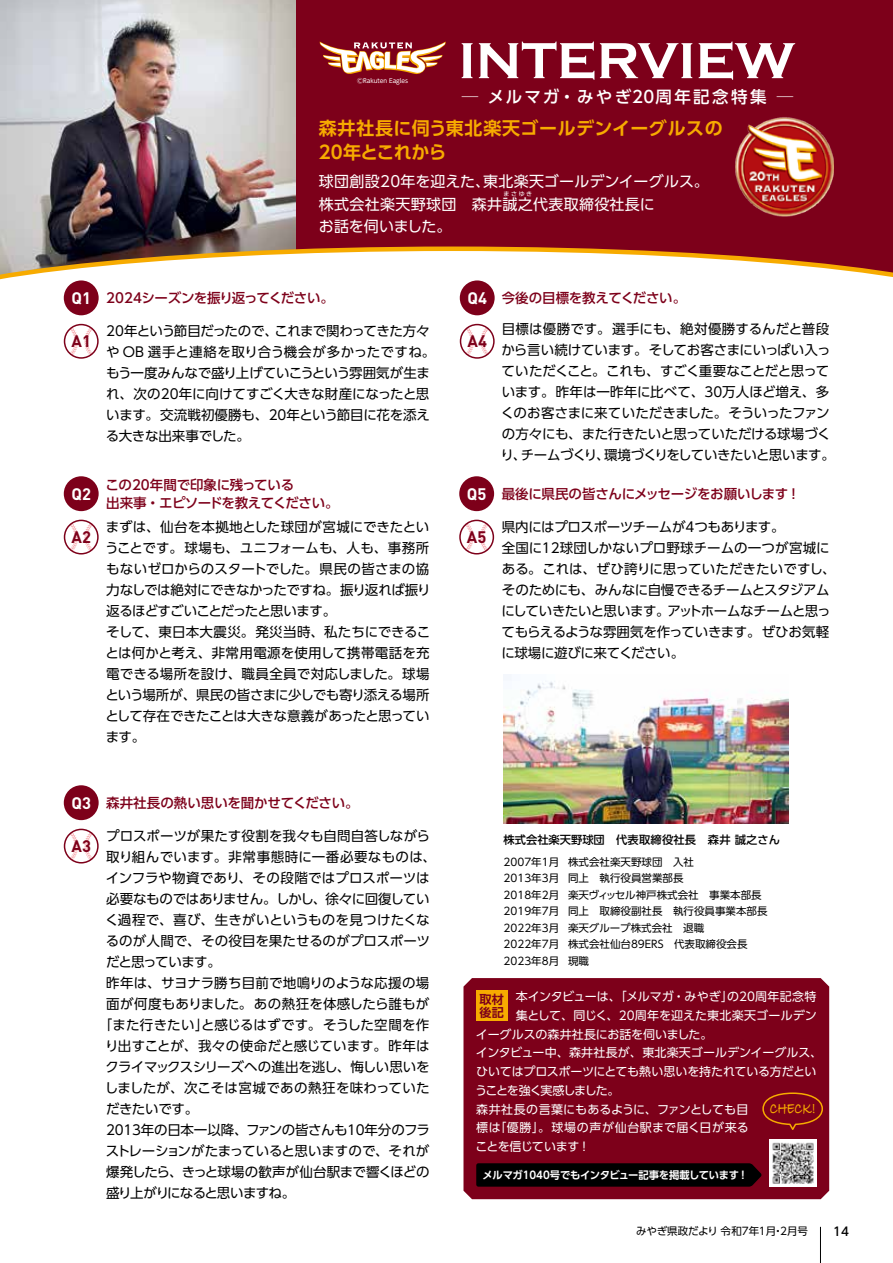
<style>
.page{position:relative;width:893px;height:1263px;background:#fff}
.page>*{position:absolute;margin:0;border:0;box-sizing:border-box;transform-origin:0 0}
.t1{font:700 18px/24px "UD Shin Go Pro De";letter-spacing:.02em;color:#f7ab00}
.t2{font:500 16.5px "UD Shin Go Pro";letter-spacing:.14em;color:#fff}
.t3{font:700 16.5px "DIN Pro";color:#fff}
.t4{font:700 16.5px "DIN Pro";color:#7d001a}
.t5{font:700 16.5px "Bradley Hand ITCTT";color:#f7ab00;scale:.75 1}
.t6{font:15px/22.5px "UD Shin Go Pro";letter-spacing:.02em;color:#fff}
.t7{font:15px "UD Shin Go Pro";letter-spacing:-.005em;color:#fff}
.t8{font:13.5px/21px "UD Shin Go Pro";letter-spacing:-.015em;color:#000}
.t9{font:500 13.5px "UD Shin Go Pro";letter-spacing:-.025em;color:#7d001a}
.t10{font:13.5px "UD Shin Go Pro";letter-spacing:.005em;color:#000}
.t11{font:13.5px "UD Shin Go Pro";letter-spacing:.015em;color:#000}
.t12{font:13.5px "UD Shin Go Pro";letter-spacing:-.04em;color:#000}
.t13{font:13.5px "UD Shin Go Pro";letter-spacing:-.035em;color:#000}
.t14{font:13.5px "UD Shin Go Pro";letter-spacing:.025em;color:#000}
.t15{font:13.5px "UD Shin Go Pro";letter-spacing:.01em;color:#000}
.t16{font:13.5px "UD Shin Go Pro";letter-spacing:.02em;color:#000}
.t17{font:500 13.5px "UD Shin Go Pro";letter-spacing:-.045em;color:#7d001a}
.t18{font:13.5px "UD Shin Go Pro";letter-spacing:-.045em;color:#000}
.t19{font:13.5px "UD Shin Go Pro";letter-spacing:-.05em;color:#000}
.t20{font:13.5px "UD Shin Go Pro";letter-spacing:-.07em;color:#000}
.t21{font:700 12.15px/13.5px "UD Shin Go Pro De";color:#7d001a}
.t22{font:12px "UD Shin Go Pro";letter-spacing:-.005em;color:#fff}
.t23{font:12px "UD Shin Go Pro";letter-spacing:.05em;color:#fff}
.t24{font:12px "UD Shin Go Pro";letter-spacing:-.095em;color:#fff}
.t25{font:12px/18.8px "UD Shin Go Pro";letter-spacing:-.025em;color:#fff}
.t26{font:500 12px "UD Shin Go Pro";color:#000}
.t27{font:500 11.25px "UD Shin Go Pro";color:#000}
.t28{font:10.5px/16.5px "UD Shin Go Pro";color:#000;text-align:justify}
.t29{font:700 10.5px "UD Shin Go Pro De";letter-spacing:-.015em;color:#fff}
.t30{font:6px "UD Shin Go Pro";letter-spacing:-.01em;color:#fff}
</style>
<div class="page">
<div style="left:0;top:0;width:893px;height:276px;background:#7d001a"></div>
<img style="left:0;top:0;width:296px;height:246px">
<svg style="left:0;top:246px;width:893px;height:84px"></svg>
<div style="left:463px;top:978px;width:366px;height:221px;background:#7d001a"></div>
<div style="left:64px;top:280px;width:35px;height:35px;background:#7d001a;border-radius:50%"></div>
<div style="left:64px;top:324px;width:35px;height:35px;background:#fff;border-radius:50%"></div>
<svg style="left:70px;top:327px;width:8px;height:28px"></svg>
<svg style="left:84px;top:328px;width:9px;height:28px"></svg>
<div style="left:64px;top:324px;width:35px;height:35px;border:2px solid #7d001a;border-radius:50%"></div>
<div style="left:64px;top:476px;width:35px;height:35px;background:#7d001a;border-radius:50%"></div>
<svg style="left:70px;top:523px;width:8px;height:28px"></svg>
<svg style="left:84px;top:524px;width:9px;height:28px"></svg>
<div style="left:64px;top:520px;width:35px;height:34px;border:2px solid #7d001a;border-radius:50%"></div>
<div style="left:64px;top:785px;width:35px;height:35px;background:#7d001a;border-radius:50%"></div>
<svg style="left:70px;top:832px;width:8px;height:28px"></svg>
<svg style="left:84px;top:833px;width:9px;height:28px"></svg>
<div style="left:64px;top:829px;width:35px;height:34px;border:2px solid #7d001a;border-radius:50%"></div>
<div style="left:460px;top:280px;width:35px;height:35px;background:#7d001a;border-radius:50%"></div>
<div style="left:460px;top:324px;width:35px;height:35px;background:#fff;border-radius:50%"></div>
<svg style="left:466px;top:327px;width:8px;height:28px"></svg>
<svg style="left:480px;top:328px;width:9px;height:28px"></svg>
<div style="left:460px;top:324px;width:35px;height:35px;border:2px solid #7d001a;border-radius:50%"></div>
<svg style="left:465px;top:523px;width:9px;height:28px"></svg>
<svg style="left:480px;top:524px;width:8px;height:28px"></svg>
<div style="left:459px;top:520px;width:35px;height:34px;border:2px solid #7d001a;border-radius:50%"></div>
<div style="left:459px;top:476px;width:35px;height:35px;background:#7d001a;border-radius:50%"></div>
<img style="left:736px;top:117px;width:97px;height:100px">
<svg style="left:762px;top:1092px;width:61px;height:38px;background:#881017"></svg>
<svg style="left:476px;top:1163px;width:286px;height:24px;background:#050001"></svg>
<img style="left:770px;top:1140px;width:46px;height:47px">
<div style="left:476px;top:990px;width:31px;height:31px;background:#f7ab00"></div>
<img style="left:504px;top:674px;width:284px;height:149px">
<svg style="left:462px;top:42px;width:333px;height:38px"></svg>
<svg style="left:320px;top:42px;width:126px;height:32px"></svg>
<hr style="left:820px;top:1227px;width:1px;height:36px;background:#000">
<p class="t30" style="left:357px;top:76px;width:52px">ⒸRakuten Eagles</p>
<p class="t2" style="left:462px;top:83px;width:18px">─</p>
<p class="t2" style="left:488px;top:83px;width:281px">メルマガ・みやぎ20周年記念特集</p>
<h1 class="t1" style="left:319px;top:116px;width:405px">森井社長に伺う東北楽天ゴールデンイーグルスの<br>20年とこれから</h1>
<p class="t6" style="left:483px;top:170px;width:227px">東北楽天ゴールデンイーグルス。</p>
<p class="t6" style="left:319px;top:170px;width:337px">球団創設20年を迎えた、<br>株式会社楽天野球団　森井誠之代表取締役社長に</p>
<p class="t30" style="left:503px;top:188px;width:30px">まさゆき</p>
<p class="t7" style="left:319px;top:214px;width:134px">お話を伺いました。</p>
<p class="t2" style="left:777px;top:83px;width:18px">─</p>
<p class="t3" style="left:71px;top:287px;width:21px">Q1</p>
<p class="t9" style="left:106px;top:287px;width:229px">2024シーズンを振り返ってください。</p>
<p class="t3" style="left:467px;top:287px;width:21px">Q4</p>
<p class="t9" style="left:502px;top:287px;width:186px">今後の目標を教えてください。</p>
<p class="t4" style="left:71px;top:330px;width:21px">A1</p>
<p class="t8" style="left:106px;top:320px;width:331px">20年という節目だったので、<br>や OB 選手と連絡を取り合う機会が多かったですね。もう一度みんなで盛り上げていこうという雰囲気が生まれ、次の20年に向けてすごく大きな財産になったと思います。交流戦初優勝も、20年という節目に花を添える大きな出来事でした。</p>
<p class="t12" style="left:275px;top:320px;width:156px">これまで関わってきた方々</p>
<p class="t4" style="left:467px;top:330px;width:21px">A4</p>
<p class="t11" style="left:502px;top:318px;width:329px">目標は優勝です。選手にも、絶対優勝するんだと普段</p>
<p class="t8" style="left:502px;top:339px;width:330px">から言い続けています。そしてお客さまにいっぱい入っ</p>
<p class="t12" style="left:502px;top:360px;width:329px">ていただくこと。これも、すごく重要なことだと思って</p>
<p class="t8" style="left:502px;top:381px;width:329px">います。昨年は一昨年に比べて、30万人ほど増え、多</p>
<p class="t8" style="left:501px;top:402px;width:330px">くのお客さまに来ていただきました。そういったファン</p>
<p class="t8" style="left:502px;top:423px;width:330px">の方々にも、また行きたいと思っていただける球場づく</p>
<p class="t18" style="left:604px;top:444px;width:232px">環境づくりをしていきたいと思います。</p>
<p class="t8" style="left:521px;top:444px;width:90px">チームづくり、</p>
<p class="t8" style="left:501px;top:444px;width:27px">り、</p>
<p class="t3" style="left:71px;top:482px;width:21px">Q2</p>
<p class="t4" style="left:71px;top:526px;width:21px">A2</p>
<p class="t9" style="left:106px;top:474px;width:190px">この20年間で印象に残っている</p>
<p class="t17" style="left:106px;top:492px;width:234px">出来事・エピソードを教えてください。</p>
<p class="t8" style="left:105px;top:515px;width:327px">まずは、仙台を本拠地とした球団が宮城にできたということです。球場も、ユニフォームも、人も、事務所もないゼロからのスタートでした。県民の皆さまの協力なしでは絶対にできなかったですね。振り返れば振り返るほどすごいことだったと思います。<br>そして、東日本大震災。発災当時、私たちにできることは何かと考え、非常用電源を使用して携帯電話を充電できる場所を設け、職員全員で対応しました。球場という場所が、県民の皆さまに少しでも寄り添える場所として存在できたことは大きな意義があったと思っています。</p>
<p class="t3" style="left:467px;top:482px;width:21px">Q5</p>
<p class="t4" style="left:467px;top:526px;width:21px">A5</p>
<p class="t9" style="left:502px;top:483px;width:300px">最後に県民の皆さんにメッセージをお願いします!</p>
<p class="t8" style="left:502px;top:515px;width:284px">県内にはプロスポーツチームが4つもあります。</p>
<p class="t8" style="left:502px;top:536px;width:329px">全国に12球団しかないプロ野球チームの一つが宮城に</p>
<p class="t10" style="left:502px;top:557px;width:335px">ある。これは、ぜひ誇りに思っていただきたいですし、</p>
<p class="t13" style="left:502px;top:578px;width:329px">そのためにも、みんなに自慢できるチームとスタジアム</p>
<p class="t19" style="left:667px;top:599px;width:165px">アットホームなチームと思っ</p>
<p class="t8" style="left:501px;top:599px;width:329px">にしていきたいと思います。<br>てもらえるような雰囲気を作っていきます。ぜひお気軽に球場に遊びに来てください。</p>
<p class="t3" style="left:71px;top:791px;width:21px">Q3</p>
<p class="t9" style="left:106px;top:792px;width:254px">森井社長の熱い思いを聞かせてください。</p>
<p class="t4" style="left:71px;top:835px;width:21px">A3</p>
<p class="t10" style="left:106px;top:824px;width:325px">プロスポーツが果たす役割を我々も自問自答しながら</p>
<p class="t14" style="left:106px;top:845px;width:331px">取り組んでいます。非常事態時に一番必要なものは、</p>
<p class="t15" style="left:106px;top:866px;width:325px">インフラや物資であり、その段階ではプロスポーツは</p>
<p class="t8" style="left:106px;top:887px;width:325px">必要なものではありません。しかし、徐々に回復してい</p>
<p class="t11" style="left:105px;top:908px;width:326px">く過程で、喜び、生きがいというものを見つけたくな</p>
<p class="t10" style="left:106px;top:929px;width:326px">るのが人間で、その役目を果たせるのがプロスポーツ</p>
<p class="t20" style="left:106px;top:950px;width:116px">だと思っています。</p>
<p class="t11" style="left:106px;top:971px;width:325px">昨年は、サヨナラ勝ち目前で地鳴りのような応援の場</p>
<p class="t16" style="left:106px;top:992px;width:325px">面が何度もありました。あの熱狂を体感したら誰もが</p>
<p class="t8" style="left:201px;top:1013px;width:230px">と感じるはずです。そうした空間を作</p>
<p class="t8" style="left:105px;top:1013px;width:327px;text-indent:-6px">「また行きたい」<br>り出すことが、我々の使命だと感じています。昨年はクライマックスシリーズヘの進出を逃し、悔しい思いをしましたが、次こそは宮城であの熱狂を味わっていただきたいです。<br>2013年の日本一以降、ファンの皆さんも10年分のフラストレーションがたまっていると思いますので、それが爆発したら、きっと球場の歓声が仙台駅まで響くほどの盛り上がりになると思いますね。</p>
<p class="t27" style="left:504px;top:830px;width:278px">株式会社楽天野球団　代表取締役社長　森井誠之さん</p>
<p class="t28" style="left:504px;top:853px;width:57px">2007年1月2013年3月2018年2月2019年7月2022年3月2022年7月2023年8月</p>
<p class="t28" style="left:568px;top:853px;width:201px;text-align:left">株式会社楽天野球団　入社<br>同上　執行役員営業部長<br>楽天ヴィッセル神戸株式会社　事業本部長同上　取締役副社長　執行役員事業本部長楽天グループ株式会社　退職<br>株式会社仙台89ERS　代表取締役会長<br>現職</p>
<p class="t22" style="left:516px;top:987px;width:302px">本インタビューは、「メルマガ・みやぎの」 20周年記念特</p>
<p class="t22" style="left:516px;top:1006px;width:303px">集として、同じく、20周年を迎えた東北楽天ゴールデン</p>
<p class="t22" style="left:476px;top:1024px;width:238px">イーグルスの森井社長にお話を伺いました。</p>
<p class="t22" style="left:476px;top:1043px;width:348px">インタビュー中、森井社長が、東北楽天ゴールデンイーグルス、</p>
<p class="t22" style="left:476px;top:1062px;width:342px">ひいてはプロスポーツにとても熱い思いを持たれている方だとい</p>
<p class="t24" style="left:475px;top:1081px;width:146px">うことを強く実感しました。</p>
<p class="t22" style="left:476px;top:1099px;width:274px">森井社長の言葉にもあるように、ファンとしても目</p>
<p class="t23" style="left:494px;top:1118px;width:256px">「優勝」。球場の声が仙台駅まで届く日が来る</p>
<p class="t21" style="left:480px;top:992px;width:26px">取材後記</p>
<p class="t5" style="left:770px;top:1096px;width:63px">CHECK!</p>
<p class="t25" style="left:476px;top:1118px;width:116px">標は<br>ことを信じています!</p>
<p class="t29" style="left:483px;top:1166px;width:267px">メルマガ1040号でもインタビュー記事を掲載しています!</p>
<p class="t28" style="left:636px;top:1222px;width:173px">みやぎ県政だより令和7年1月 2月号</p>
<p class="t28" style="left:773px;top:1222px;width:12px">・</p>
<p class="t26" style="left:833px;top:1222px;width:17px">14</p>
</div>
